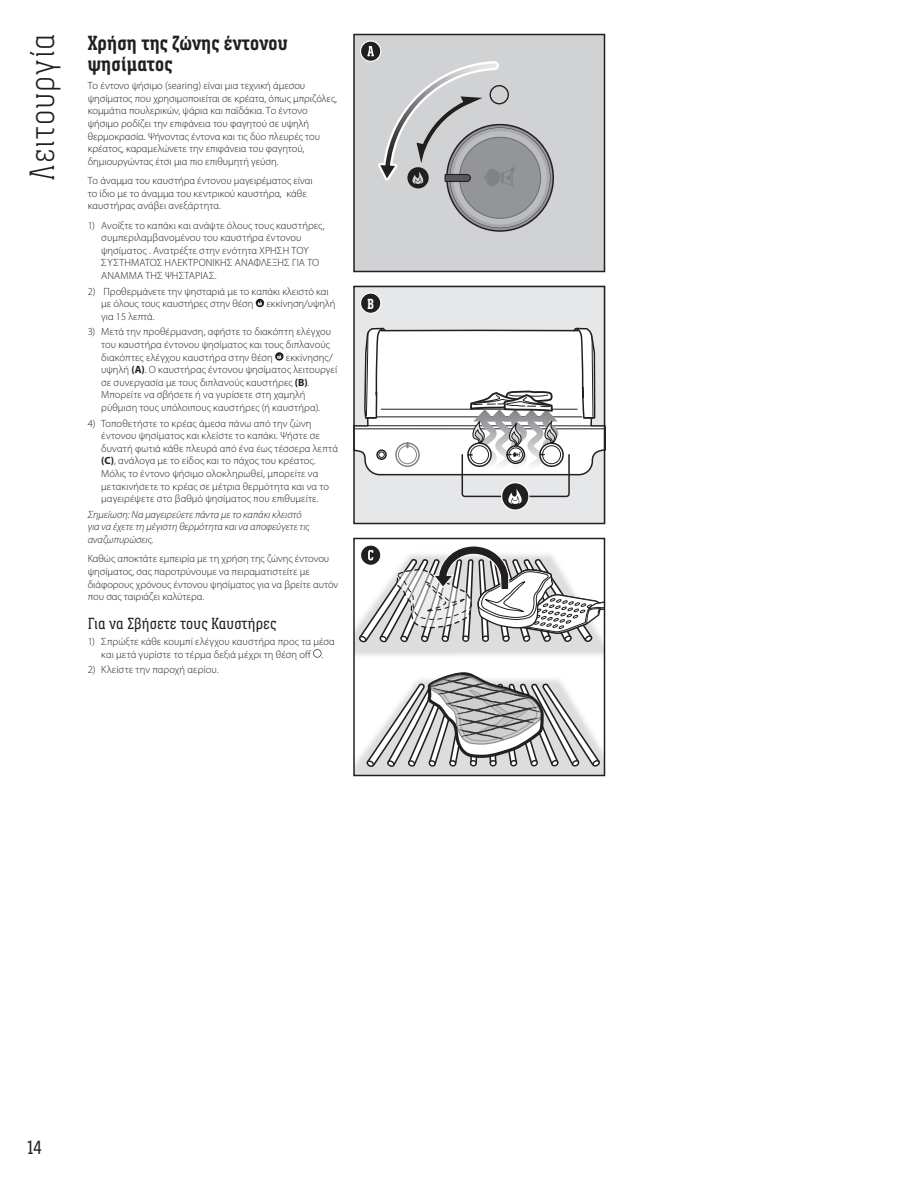
<style>
.page{position:relative;width:918px;height:1188px;background:#fff}
.page>*{position:absolute;margin:0;border:0;box-sizing:border-box;transform-origin:0 0}
.t1{font:300 36px "Weber Serif";letter-spacing:.025em;color:#231f20}
.t2{font:700 21px/21px "Weber Serif";letter-spacing:.01em;color:#231f20}
.t3{font:19.5px "Weber Serif";color:#231f20}
.t4{font:16.5px "Weber Serif";letter-spacing:.01em;color:#231f20}
.t5{font:700 15px "Weber Serif";color:#fff}
.t6{font:300 10.5px/12.6px "Myriad Pro";color:#231f20}
.t7{font:italic 300 10.5px/12.6px "Myriad Pro";color:#231f20}
.s1{font-weight:700}
</style>
<div class="page">
<svg style="left:358px;top:545px;width:244px;height:228px"></svg>
<div style="left:353px;top:538px;width:252px;height:238px;border:2px solid #231f20"></div>
<div style="left:354px;top:34px;width:250px;height:237px;background:#d1d2d4"></div>
<div style="left:353px;top:34px;width:252px;height:238px;border:2px solid #231f20"></div>
<svg style="left:361px;top:41px;width:20px;height:20px"></svg>
<svg style="left:367px;top:46px;width:187px;height:186px"></svg>
<div style="left:360px;top:40px;width:21px;height:22px;border:1px solid #fff;border-radius:50%"></div>
<div style="left:354px;top:286px;width:251px;height:238px;background:#e6e7e9"></div>
<div style="left:501px;top:482px;width:29px;height:29px;background:#f3f3f4;border-radius:50%"></div>
<svg style="left:356px;top:327px;width:246px;height:183px"></svg>
<div style="left:353px;top:286px;width:252px;height:238px;border:2px solid #231f20"></div>
<div style="left:361px;top:293px;width:20px;height:20px;background:#231f20;border-radius:50%"></div>
<div style="left:360px;top:292px;width:21px;height:22px;border:1px solid #fff;border-radius:50%"></div>
<svg style="left:256px;top:299px;width:8px;height:8px"></svg>
<svg style="left:275px;top:352px;width:9px;height:9px"></svg>
<svg style="left:313px;top:649px;width:9px;height:9px"></svg>
<h1 class="t1" style="left:22px;top:181px;width:148px;rotate:-90deg">Λειτουργία</h1>
<h2 class="t2" style="left:88px;top:32px;width:202px">Χρήση της ζώνης έντονου ψησίματος</h2>
<p class="t6" style="left:88px;top:79px;width:251px">Το έντονο ψήσιμο (searing) είναι μια τεχνική άμεσου ψησίματος που χρησιμοποιείται σε κρέατα, όπως μπριζόλες, κομμάτια πουλερικών, ψάρια και παϊδάκια. Το έντονο ψήσιμο ροδίζει την επιφάνεια του φαγητού σε υψηλή θερμοκρασία. Ψήνοντας έντονα και τις δύο πλευρές του κρέατος, καραμελώνετε την επιφάνεια του φαγητού, δημιουργώντας έτσι μια πιο επιθυμητή γεύση.</p>
<p class="t6" style="left:88px;top:174px;width:226px">Το άναμμα του καυστήρα έντονου μαγειρέματος είναι το ίδιο με το άναμμα του κεντρικού καυστήρα, κάθε καυστήρας ανάβει ανεξάρτητα.</p>
<p class="t6" style="left:101px;top:219px;width:225px;text-indent:-14px">1) Ανοίξτε το καπάκι και ανάψτε όλους τους καυστήρες, συμπεριλαμβανομένου του καυστήρα έντονου ψησίματος . Ανατρέξτε στην ενότητα ΧΡΗΣΗ ΤΟΥ ΣΥΣΤΗΜΑΤΟΣ ΗΛΕΚΤΡΟΝΙΚΗΣ ΑΝΑΦΛΕΞΗΣ ΓΙΑ ΤΟ ΑΝΑΜΜΑ ΤΗΣ ΨΗΣΤΑΡΙΑΣ.</p>
<p class="t6" style="left:101px;top:285px;width:236px;text-indent:-13px">2) Προθερμάνετε την ψησταριά με το καπάκι κλειστό και με όλους τους καυστήρες στην θέση εκκίνηση/υψηλή για 15 λεπτά.</p>
<p class="t6" style="left:101px;top:326px;width:237px;text-indent:-14px">3) Μετά την προθέρμανση, αφήστε το διακόπτη ελέγχου του καυστήρα έντονου ψησίματος και τους διπλανούς διακόπτες ελέγχου καυστήρα στην θέση εκκίνησης/ υψηλή <span class="s1">(A)</span>. Ο καυστήρας έντονου ψησίματος λειτουργεί σε συνεργασία με τους διπλανούς καυστήρες <span class="s1">(B)</span>.<br>Μπορείτε να σβήσετε ή να γυρίσετε στη χαμηλή ρύθμιση τους υπόλοιπους καυστήρες (ή καυστήρα).</p>
<p class="t6" style="left:101px;top:417px;width:238px;text-indent:-14px">4) Τοποθετήστε το κρέας άμεσα πάνω από την ζώνη έντονου ψησίματος και κλείστε το καπάκι. Ψήστε σε δυνατή φωτιά κάθε πλευρά από ένα έως τέσσερα λεπτά <span class="s1">(C)</span>, ανάλογα με το είδος και το πάχος του κρέατος.<br>Μόλις το έντονο ψήσιμο ολοκληρωθεί, μπορείτε να μετακινήσετε το κρέας σε μέτρια θερμότητα και να το μαγειρέψετε στο βαθμό ψησίματος που επιθυμείτε.</p>
<p class="t7" style="left:88px;top:508px;width:223px">Σημείωση: Να μαγειρεύετε πάντα με το καπάκι κλειστό για να έχετε τη μέγιστη θερμότητα και να αποφεύγετε τις αναζωπυρώσεις.</p>
<p class="t6" style="left:88px;top:552px;width:252px">Καθώς αποκτάτε εμπειρία με τη χρήση της ζώνης έντονου ψησίματος, σας παροτρύνουμε να πειραματιστείτε με διάφορους χρόνους έντονου ψησίματος για να βρείτε αυτόν που σας ταιριάζει καλύτερα.</p>
<h3 class="t4" style="left:88px;top:615px;width:190px">Για να Σβήσετε τους Καυστήρες</h3>
<p class="t6" style="left:88px;top:635px;width:249px;text-align:center">1) Σπρώξτε κάθε κουμπί ελέγχου καυστήρα προς τα μέσα και μετά γυρίστε το τέρμα δεξιά μέχρι τη θέση off .</p>
<p class="t6" style="left:88px;top:663px;width:132px">2) Κλείστε την παροχή αερίου.</p>
<h3 class="t5" style="left:367px;top:295px;width:8px">B</h3>
<h3 class="t3" style="left:27px;top:1137px;width:16px">14</h3>
</div>
